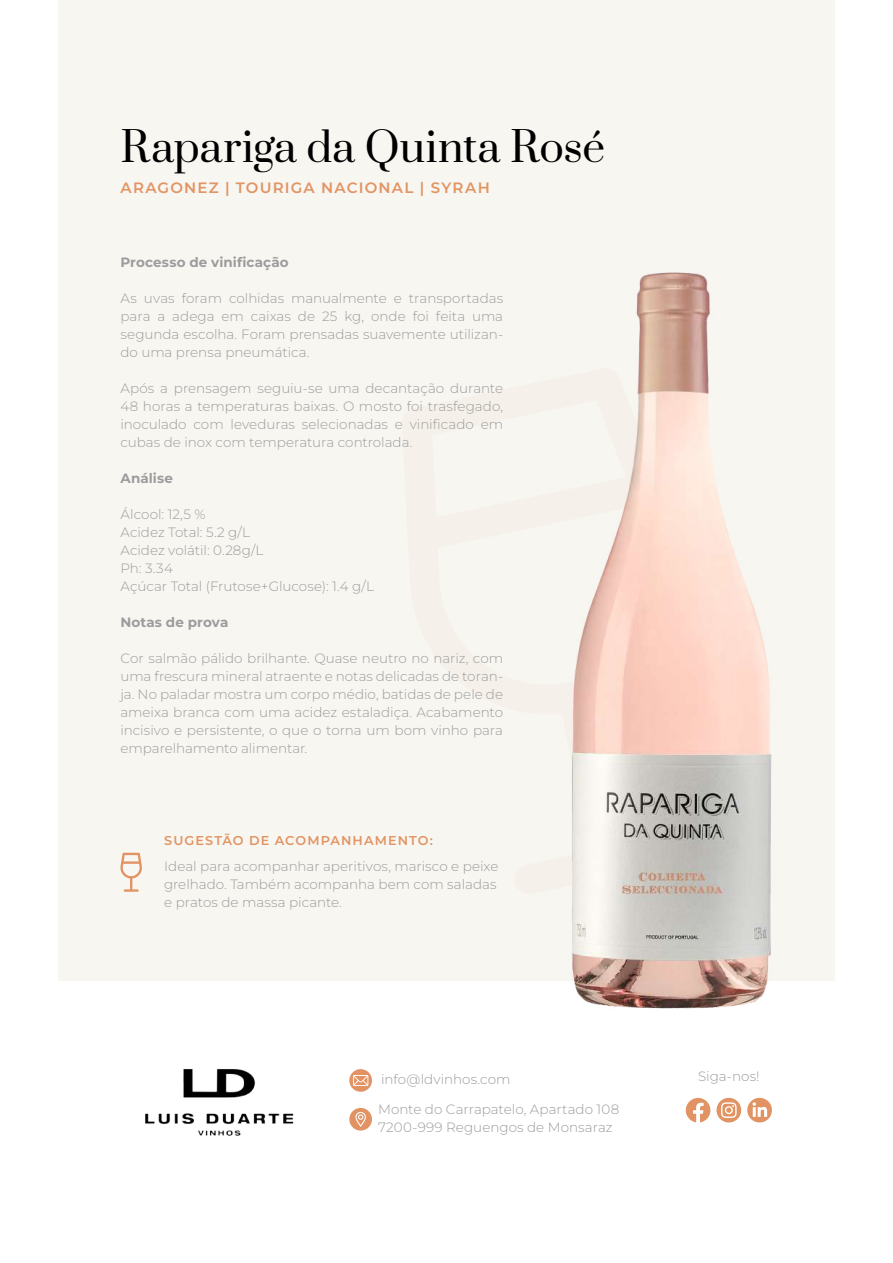
<style>
.page{position:relative;width:893px;height:1263px;background:#fff}
.page>*{position:absolute;margin:0;border:0;box-sizing:border-box;transform-origin:0 0}
.t1{font:40.5px "Prata";letter-spacing:-.005em;color:#000}
.t2{font:600 15px "Montserrat";letter-spacing:.08em;color:#e29463}
.t3{font:300 13.5px/18px "Montserrat";color:#9c9c9c;text-align:justify}
.t4{font:700 13.5px "Montserrat";letter-spacing:.01em;color:#9c9c9c}
.t5{font:600 12.75px "Montserrat";letter-spacing:.085em;color:#e29463}
</style>
<div class="page">
<div style="left:58px;top:0;width:776px;height:981px;background:#f7f6f1"></div>
<svg style="left:120px;top:853px;width:22px;height:39px"></svg>
<img style="left:145px;top:1069px;width:149px;height:67px">
<svg style="left:349px;top:1069px;width:23px;height:23px"></svg>
<svg style="left:353px;top:1075px;width:15px;height:11px"></svg>
<div style="left:349px;top:1108px;width:23px;height:22px;background:#e19363;border-radius:50%"></div>
<svg style="left:355px;top:1112px;width:11px;height:14px"></svg>
<svg style="left:716px;top:1098px;width:25px;height:24px"></svg>
<svg style="left:686px;top:1098px;width:24px;height:24px"></svg>
<svg style="left:747px;top:1098px;width:25px;height:24px"></svg>
<img style="left:572px;top:272px;width:200px;height:737px">
<h1 class="t1" style="left:120px;top:114px;width:486px">Rapariga da Quinta Rosé</h1>
<p class="t2" style="left:121px;top:178px;width:371px">ARAGONEZ | TOURIGA NACIONAL | SYRAH</p>
<p class="t4" style="left:120px;top:254px;width:170px">Processo de vinificação</p>
<p class="t3" style="left:120px;top:289px;width:384px">As uvas foram colhidas manualmente e transportadas para a adega em caixas de 25 kg, onde foi feita uma segunda escolha. Foram prensadas suavemente utilizan&shy;do uma prensa pneumática.</p>
<p class="t3" style="left:120px;top:379px;width:384px">Após a prensagem seguiu-se uma decantação durante 48 horas a temperaturas baixas. O mosto foi trasfegado, inoculado com leveduras selecionadas e vinificado em cubas de inox com temperatura controlada.</p>
<p class="t4" style="left:120px;top:470px;width:54px">Análise</p>
<p class="t3" style="left:120px;top:505px;width:255px;text-align:left">Álcool: 12,5 %<br>Acidez Total: 5.2 g/L<br>Acidez volátil: 0.28g/L<br>Ph: 3.34<br>Açúcar Total (Frutose+Glucose): 1.4 g/L</p>
<p class="t4" style="left:120px;top:614px;width:109px">Notas de prova</p>
<p class="t3" style="left:120px;top:649px;width:384px">Cor salmão pálido brilhante. Quase neutro no nariz, com uma frescura mineral atraente e notas delicadas de toran&shy;ja. No paladar mostra um corpo médio, batidas de pele de ameixa branca com uma acidez estaladiça. Acabamento incisivo e persistente, o que o torna um bom vinho para emparelhamento alimentar.</p>
<p class="t5" style="left:164px;top:832px;width:270px">SUGESTÃO DE ACOMPANHAMENTO:</p>
<p class="t3" style="left:164px;top:857px;width:336px;text-align:left">Ideal para acompanhar aperitivos, marisco e peixe grelhado. Também acompanha bem com saladas e pratos de massa picante.</p>
<p class="t3" style="left:381px;top:1069px;width:131px">info@ldvinhos.com</p>
<p class="t3" style="left:378px;top:1100px;width:243px">Monte do Carrapatelo, Apartado 108<br>7200-999 Reguengos de Monsaraz</p>
<p class="t3" style="left:698px;top:1066px;width:63px">Siga-nos!</p>
</div>
